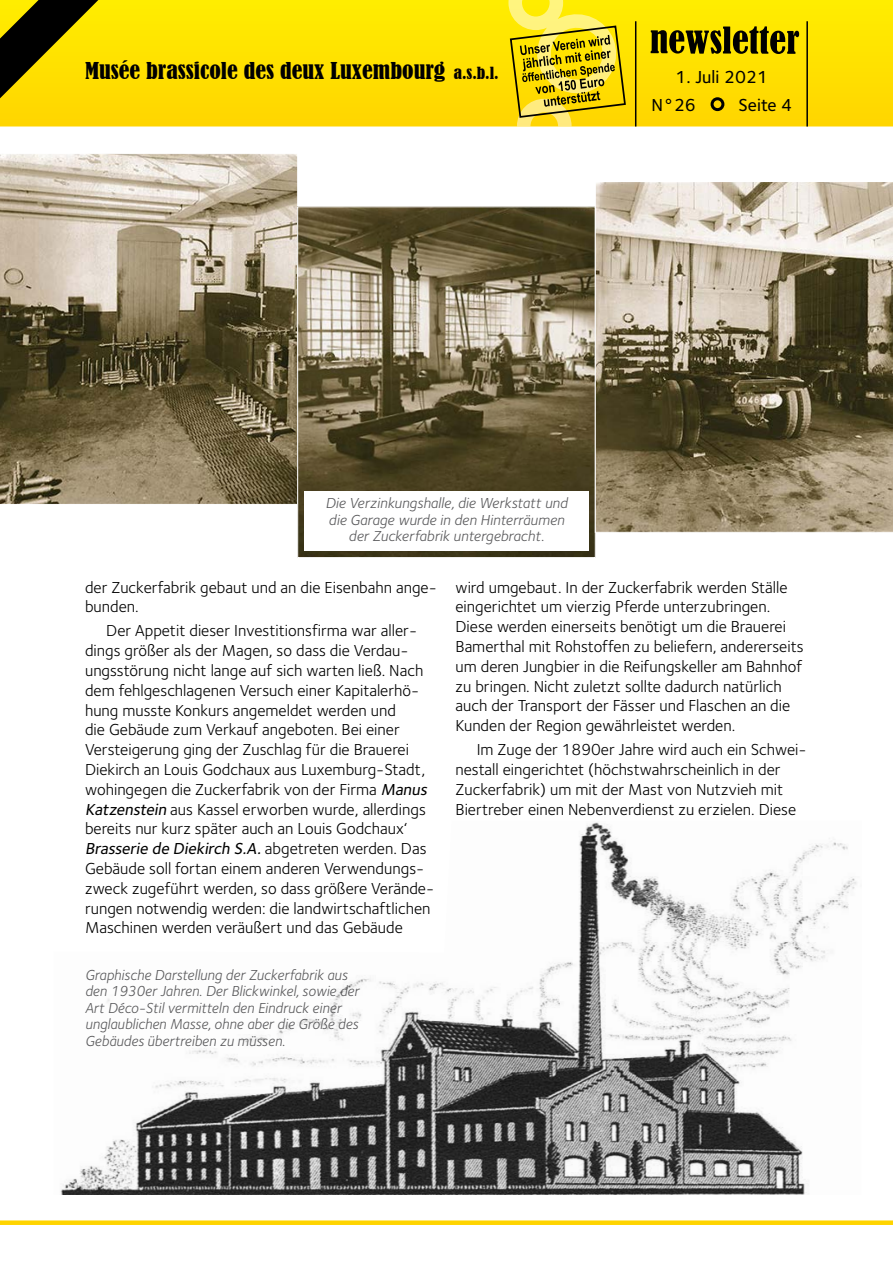
<style>
.page{position:relative;width:893px;height:1263px;background:#fff}
.page>*{position:absolute;margin:0;border:0;box-sizing:border-box;transform-origin:0 0}
.t1{font:condensed 21.75px "Bernard";color:#000;scale:1.1 1}
.t2{font:18px/28.5px "Foundry Sterling Medium CE";color:#000}
.t3{font:16.5px/19.8px "Foundry Sterling Book CE";color:#000}
.t4{font:15px/16.5px "Foundry Sterling Book Italic CE";color:#58585a}
.s1{font-size:15.75px;color:#ffd400}
.s2{font-family:"Foundry Sterling Medium CE";font-style:italic}
</style>
<div class="page">
<svg style="left:119px;top:0;width:774px;height:126px;background:#fee000"></svg>
<svg style="left:651px;top:26px;width:148px;height:28px;background:#7d7000"></svg>
<div style="left:712px;top:99px;width:11px;height:11px;background:#ffd400;border-radius:50%"></div>
<div style="left:711px;top:97px;width:13px;height:14px;border:3px solid #000;border-radius:50%"></div>
<div style="left:0;top:1220px;width:893px;height:5px;background:#ffd400"></div>
<hr style="left:806px;top:21px;width:2px;height:105px;background:#000">
<svg style="left:0;top:0;width:119px;height:127px;background:#b9a200"></svg>
<svg style="left:508px;top:0;width:129px;height:126px;background:#dbc41e"></svg>
<img style="left:60px;top:822px;width:797px;height:373px">
<svg style="left:0;top:153px;width:298px;height:351px;background:#91856b"></svg>
<img style="left:299px;top:208px;width:295px;height:348px">
<div style="left:297px;top:206px;width:299px;height:352px;border:1px solid #fff"></div>
<svg style="left:595px;top:182px;width:298px;height:351px;background:#938870"></svg>
<div style="left:304px;top:491px;width:285px;height:59px;background:#fff"></div>
<h1 class="t1" style="left:85px;top:58px;width:378px">Musée brassicole des deux Luxembourg <span class="s1">a.s.b.l.</span></h1>
<p class="t2" style="left:651px;top:63px;width:118px;text-indent:24px">1. Juli 2021<br>N°26</p>
<p class="t2" style="left:738px;top:91px;width:55px">Seite 4</p>
<p class="t4" style="left:325px;top:495px;width:244px;text-align:center">Die Verzinkungshalle, die Werkstatt und die Garage wurde in den Hinterräumen der Zuckerfabrik untergebracht.</p>
<p class="t3" style="left:85px;top:577px;width:353px">der Zuckerfabrik gebaut und an die Eisenbahn ange&shy;bunden.</p>
<p class="t3" style="left:85px;top:621px;width:351px;text-indent:21px">Der Appetit dieser Investitionsfirma war aller&shy;dings größer als der Magen, so dass die Verdau&shy;ungsstörung nicht lange auf sich warten ließ. Nach dem fehlgeschlagenen Versuch einer Kapitalerhö&shy;hung musste Konkurs angemeldet werden und<br>die Gebäude zum Verkauf angeboten. Bei einer Versteigerung ging der Zuschlag für die Brauerei Diekirch an Louis Godchaux aus Luxemburg-Stadt, wohingegen die Zuckerfabrik von der Firma <span class="s2">Manus Katzenstein</span> aus Kassel erworben wurde, allerdings bereits nur kurz später auch an Louis Godchaux‘ <span class="s2">Brasserie de Diekirch S.A.</span>a b g et rete n we rd e n . D a s Gebäude soll fortan einem anderen Verwendungs&shy;zweck zugeführt werden, so dass größere Verände&shy;rungen notwendig werden: die landwirtschaftlichen Maschinen werden veräußert und das Gebäude</p>
<p class="t4" style="left:85px;top:966px;width:276px">Graphische Darstellung der Zuckerfabrik aus den 1930er Jahren. Der Blickwinkel, sowie der Art Déco-Stil vermitteln den Eindruck einer unglaublichen Masse, ohne aber die Größe des Gebäudes übertreiben zu müssen.</p>
<p class="t3" style="left:455px;top:577px;width:350px">wird umgebaut. In der Zuckerfabrik werden Ställe eingerichtet um vierzig Pferde unterzubringen.<br>Diese werden einerseits benötigt um die Brauerei Bamerthal mit Rohstoffen zu beliefern, andererseits um deren Jungbier in die Reifungskeller am Bahnhof zu bringen. Nicht zuletzt sollte dadurch natürlich auch der Transport der Fässer und Flaschen an die Kunden der Region gewährleistet werden.</p>
<p class="t3" style="left:455px;top:740px;width:353px;text-indent:21px">Im Zuge der 1890er Jahre wird auch ein Schwei&shy;nestall eingerichtet (höchstwahrscheinlich in der Zuckerfabrik) um mit der Mast von Nutzvieh mit Biertreber einen Nebenverdienst zu erzielen. Diese</p>
</div>
